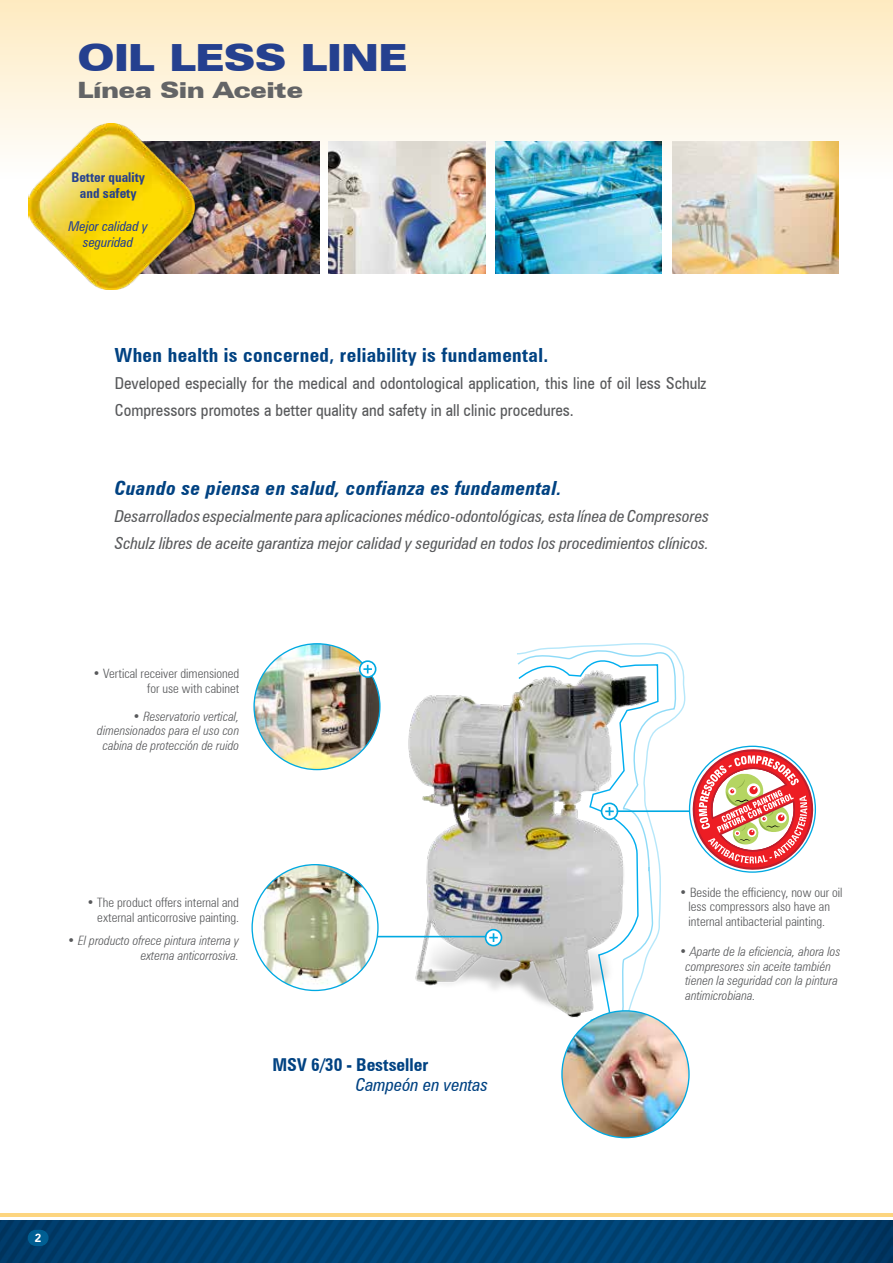
<style>
.page{position:relative;width:893px;height:1263px;background:#fff}
.page>*{position:absolute;margin:0;border:0;box-sizing:border-box;transform-origin:0 0}
.t1{font:900 expanded 37.5px "Zurich BT";color:#25408f}
.t2{font:900 expanded 22.5px "Zurich BT";color:#636466}
.t3{font:700 condensed 19.5px "Zurich BT";letter-spacing:.02em;color:#004282}
.t4{font:italic 700 condensed 19.5px "Zurich BT";letter-spacing:.02em;color:#004282}
.t5{font:700 condensed 17.7px "Zurich BT";color:#004282}
.t6{font:italic condensed 17.7px "Zurich BT";color:#004282}
.t7{font:italic condensed 16.5px/27px "Zurich BT";color:#58595b}
.t8{font:condensed 16.5px/27px "Zurich BT";color:#58595b}
.t9{font:700 condensed 13.5px/16.2px "Zurich BT";color:#25408f;text-align:center}
.t10{font:italic condensed 13.5px/16.2px "Zurich BT";color:#25408f;text-align:center}
.t11{font:italic 300 condensed 12.9px/14.5px "Zurich BT";color:#58595b;text-align:right}
.t12{font:300 condensed 12.9px/14.5px "Zurich BT";color:#58595b;text-align:right}
.t13{font:700 11.55px "Zurich BT";color:#fff}
</style>
<div class="page">
<img style="left:0;top:1220px;width:893px;height:43px">
<hr style="left:0;top:1214px;width:893px;height:3px;background:#fdb927">
<div style="left:28px;top:1230px;width:21px;height:16px;background:#005f93;border-radius:8px"></div>
<div style="left:0;top:0;width:893px;height:179px;background:linear-gradient(to bottom,#ffebc1,#fcfcfc)"></div>
<img style="left:394px;top:692px;width:190px;height:337px">
<svg style="left:515px;top:643px;width:171px;height:380px"></svg>
<svg style="left:602px;top:803px;width:15px;height:16px"></svg>
<div style="left:601px;top:802px;width:17px;height:18px;border:2px solid #00a9e2;border-radius:50%"></div>
<hr style="left:617px;top:810px;width:78px;height:2px;background:#00a9e2">
<svg style="left:605px;top:807px;width:9px;height:9px"></svg>
<svg style="left:685px;top:742px;width:131px;height:135px"></svg>
<img style="left:254px;top:644px;width:126px;height:125px;border-radius:63px">
<img style="left:562px;top:1011px;width:127px;height:126px;border-radius:63px">
<div style="left:486px;top:930px;width:15px;height:15px;background:#fff;border-radius:50%"></div>
<div style="left:485px;top:929px;width:17px;height:17px;border:2px solid #00a9e2;border-radius:50%"></div>
<hr style="left:321px;top:936px;width:165px;height:1px;background:#00a9e2">
<svg style="left:489px;top:933px;width:9px;height:9px"></svg>
<img style="left:252px;top:865px;width:126px;height:125px;border-radius:63px">
<svg style="left:360px;top:661px;width:16px;height:16px"></svg>
<div style="left:359px;top:660px;width:17px;height:18px;border:2px solid #00a9e2;border-radius:50%"></div>
<svg style="left:363px;top:665px;width:9px;height:8px"></svg>
<img style="left:194px;top:142px;width:126px;height:131px">
<img style="left:496px;top:142px;width:166px;height:131px">
<img style="left:329px;top:142px;width:157px;height:131px">
<img style="left:673px;top:142px;width:166px;height:131px">
<img style="left:28px;top:124px;width:166px;height:166px">
<h1 class="t1" style="left:78px;top:36px;width:331px">OIL LESS LINE</h1>
<h2 class="t2" style="left:78px;top:77px;width:226px">Línea Sin Aceite</h2>
<p class="t9" style="left:71px;top:169px;width:75px">Better quality and safety</p>
<p class="t10" style="left:68px;top:218px;width:81px">Mejor calidad y seguridad</p>
<h3 class="t3" style="left:115px;top:343px;width:435px">When health is concerned, reliability is fundamental.</h3>
<p class="t8" style="left:115px;top:369px;width:593px">Developed especially for the medical and odontological application, this line of oil less Schulz<br>Compressors promotes a better quality and safety in all clinic procedures.</p>
<h3 class="t4" style="left:115px;top:477px;width:449px">Cuando se piensa en salud, confianza es fundamental.</h3>
<p class="t7" style="left:115px;top:503px;width:596px">Desarrollados especialmente para aplicaciones médico-odontológicas, esta línea de Compresores<br>Schulz libres de aceite garantiza mejor calidad y seguridad en todos los procedimientos clínicos.</p>
<p class="t12" style="left:93px;top:666px;width:148px">• Vertical receiver dimensioned for use with cabinet</p>
<p class="t11" style="left:97px;top:708px;width:144px">• Reservatorio vertical, dimensionados para el uso con cabina de protección de ruido</p>
<p class="t12" style="left:87px;top:895px;width:154px">• The product offers internal and external anticorrosive painting.</p>
<p class="t11" style="left:68px;top:933px;width:173px">• El producto ofrece pintura interna y externa anticorrosiva.</p>
<h3 class="t5" style="left:272px;top:1054px;width:157px">MSV 6/30 - Bestseller</h3>
<h3 class="t6" style="left:356px;top:1073px;width:134px">Campeón en ventas</h3>
<p class="t12" style="left:688px;top:884px;width:156px;text-align:left;text-indent:-9px">• Beside the efficiency, now our oil less compressors also have an internal antibacterial painting.</p>
<p class="t11" style="left:685px;top:944px;width:157px;text-align:left;text-indent:-6px">• Aparte de la eficiencia, ahora los compresores sin aceite también tienen la seguridad con la pintura antimicrobiana.</p>
<p class="t13" style="left:35px;top:1230px;width:8px">2</p>
</div>
